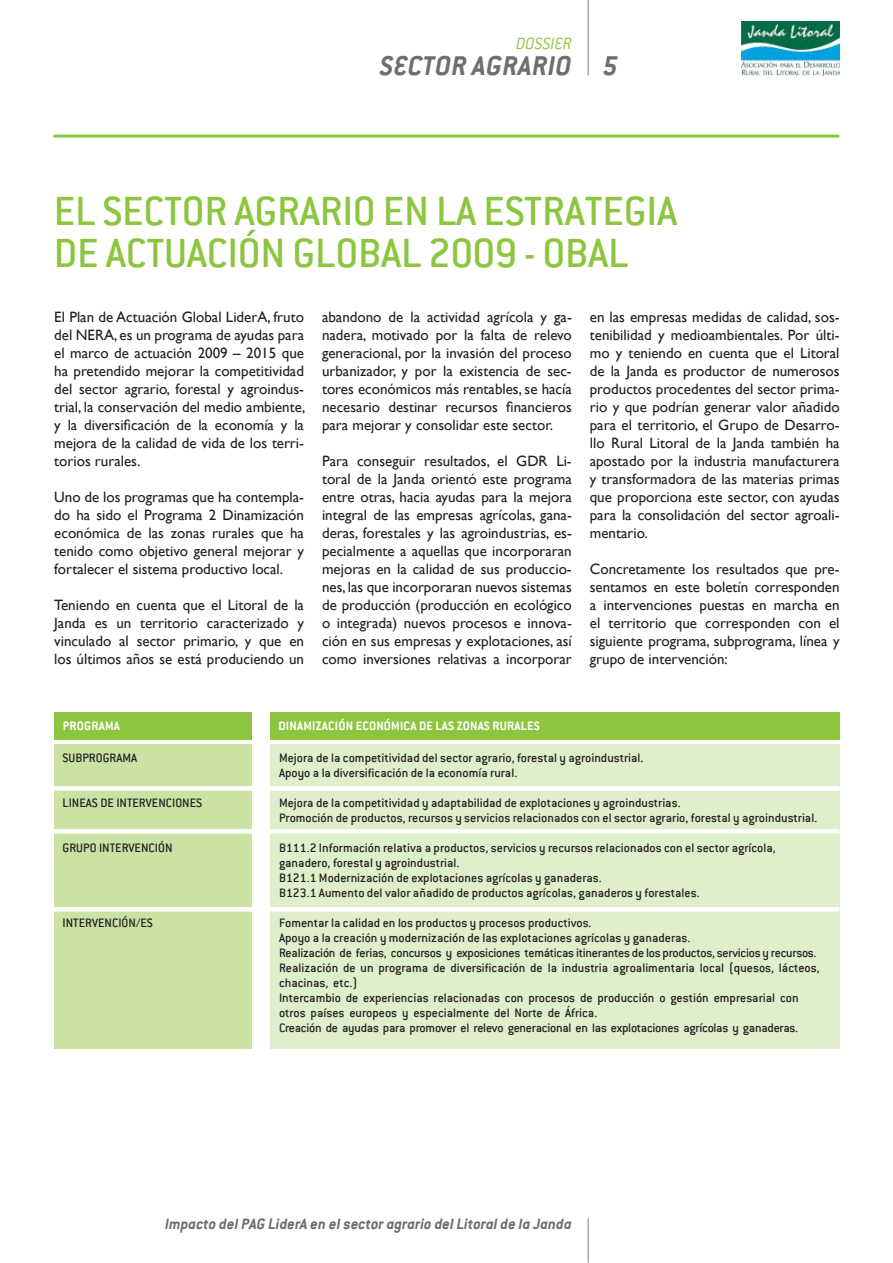
<style>
.page{position:relative;width:893px;height:1263px;background:#fff}
.page>*{position:absolute;margin:0;border:0;box-sizing:border-box;transform-origin:0 0}
.t1{font:500 45px/42px "Conduit ITC";letter-spacing:-.005em;color:#8cc63f}
.t2{font:italic 700 30px "Conduit ITC";letter-spacing:.015em;color:#6d6e70}
.t3{font:italic 300 18px "Conduit ITC";color:#8cc63f}
.t4{font:italic 700 16.5px "Conduit ITC";color:#6d6e70}
.t5{font:15px/18px "Gill Sans";color:#231f20;text-align:justify}
.t6{font:500 13.5px/15px "Conduit ITC";color:#231f20}
.t7{font:700 13.5px "Conduit ITC";letter-spacing:.015em;color:#fff}
</style>
<div class="page">
<img style="left:741px;top:21px;width:98px;height:54px">
<hr style="left:587px;top:0;width:2px;height:75px;background:#a7a9ac">
<hr style="left:587px;top:1218px;width:2px;height:45px;background:#a7a9ac">
<hr style="left:53px;top:135px;width:786px;height:3px;background:#8cc63f">
<div style="left:54px;top:744px;width:198px;height:305px;background:#cae2a4"></div>
<div style="left:270px;top:744px;width:569px;height:305px;background:#dfeecb"></div>
<div style="left:54px;top:712px;width:198px;height:28px;background:#8cc63f"></div>
<div style="left:270px;top:712px;width:569px;height:28px;background:#8cc63f"></div>
<div style="left:54px;top:786px;width:785px;height:5px;background:#fff"></div>
<div style="left:54px;top:829px;width:785px;height:5px;background:#fff"></div>
<div style="left:54px;top:907px;width:785px;height:5px;background:#fff"></div>
<p class="t3" style="left:516px;top:35px;width:57px">DOSSIER</p>
<h2 class="t2" style="left:380px;top:53px;width:193px">SECTOR AGRARIO</h2>
<h2 class="t2" style="left:602px;top:53px;width:17px">5</h2>
<h1 class="t1" style="left:54px;top:191px;width:625px">EL SECTOR AGRARIO EN LA ESTRATEGIA<br>DE ACTUACIÓN GLOBAL 2009 - OBAL</h1>
<p class="t5" style="left:54px;top:308px;width:253px">El Plan de Actuación Global LiderA, fruto del NERA, es un programa de ayudas para el marco de actuación 2009 – 2015 que ha pretendido mejorar la competitividad del sector agrario, forestal y agroindus&shy;trial, la conservación del medio ambiente, y la diversificación de la economía y la mejora de la calidad de vida de los terri&shy;torios rurales.</p>
<p class="t5" style="left:54px;top:488px;width:251px">Uno de los programas que ha contempla&shy;do ha sido el Programa 2 Dinamización económica de las zonas rurales que ha tenido como objetivo general mejorar y fortalecer el sistema productivo local.</p>
<p class="t5" style="left:54px;top:596px;width:251px">Teniendo en cuenta que el Litoral de la Janda es un territorio caracterizado y vinculado al sector primario, y que en los últimos años se está produciendo un</p>
<p class="t5" style="left:322px;top:308px;width:251px">abandono de la actividad agrícola y ga&shy;nadera, motivado por la falta de relevo generacional, por la invasión del proceso urbanizador, y por la existencia de sec&shy;tores económicos más rentables, se hacía necesario destinar recursos financieros para mejorar y consolidar este sector.</p>
<p class="t5" style="left:322px;top:452px;width:251px">Para conseguir resultados, el GDR Li&shy;toral de la Janda orientó este programa entre otras, hacia ayudas para la mejora integral de las empresas agrícolas, gana&shy;deras, forestales y las agroindustrias, es&shy;pecialmente a aquellas que incorporaran mejoras en la calidad de sus produccio&shy;nes, las que incorporaran nuevos sistemas de producción (producción en ecológico o integrada) nuevos procesos e innova&shy;ción en sus empresas y explotaciones, así como inversiones relativas a incorporar</p>
<p class="t5" style="left:589px;top:308px;width:251px">en las empresas medidas de calidad, sos&shy;tenibilidad y medioambientales. Por últi&shy;mo y teniendo en cuenta que el Litoral de la Janda es productor de numerosos productos procedentes del sector prima&shy;rio y que podrían generar valor añadido para el territorio, el Grupo de Desarro&shy;llo Rural Litoral de la Janda también ha apostado por la industria manufacturera y transformadora de las materias primas que proporciona este sector, con ayudas para la consolidación del sector agroali&shy;mentario.</p>
<p class="t5" style="left:589px;top:560px;width:251px">Concretamente los resultados que pre&shy;sentamos en este boletín corresponden a intervenciones puestas en marcha en el territorio que corresponden con el siguiente programa, subprograma, línea y grupo de intervención:</p>
<p class="t7" style="left:63px;top:720px;width:59px">PROGRAMA</p>
<p class="t7" style="left:278px;top:719px;width:263px">DINAMIZACIÓN ECONÓMICA DE LAS ZONAS RURALES</p>
<p class="t6" style="left:63px;top:751px;width:76px">SUBPROGRAMA</p>
<p class="t6" style="left:63px;top:796px;width:141px">LINEAS DE INTERVENCIONES</p>
<p class="t6" style="left:63px;top:841px;width:111px">GRUPO INTERVENCIÓN</p>
<p class="t6" style="left:279px;top:751px;width:366px">Mejora de la competitividad del sector agrario, forestal y agroindustrial.<br>Apoyo a la diversificación de la economía rural.</p>
<p class="t6" style="left:279px;top:796px;width:540px">Mejora de la competitividad y adaptabilidad de explotaciones y agroindustrias.<br>Promoción de productos, recursos y servicios relacionados con el sector agrario, forestal y agroindustrial.</p>
<p class="t6" style="left:279px;top:841px;width:498px">B111.2 Información relativa a productos, servicios y recursos relacionados con el sector agrícola, ganadero, forestal y agroindustrial.<br>B121.1 Modernización de explotaciones agrícolas y ganaderas.<br>B123.1 Aumento del valor añadido de productos agrícolas, ganaderos y forestales.</p>
<p class="t6" style="left:279px;top:916px;width:542px">Fomentar la calidad en los productos y procesos productivos.<br>Apoyo a la creación y modernización de las explotaciones agrícolas y ganaderas.<br>Realización de ferias, concursos y exposiciones temáticas itinerantes de los productos, servicios y recursos.<br>Realización de un programa de diversificación de la industria agroalimentaria local (quesos, lácteos, chacinas, etc.)<br>Intercambio de experiencias relacionadas con procesos de producción o gestión empresarial con otros países europeos y especialmente del Norte de África.<br>Creación de ayudas para promover el relevo generacional en las explotaciones agrícolas y ganaderas.</p>
<p class="t6" style="left:63px;top:916px;width:92px">INTERVENCIÓN/ES</p>
<p class="t4" style="left:165px;top:1216px;width:408px">Impacto del PAG LiderA en el sector agrario del Litoral de la Janda</p>
</div>
